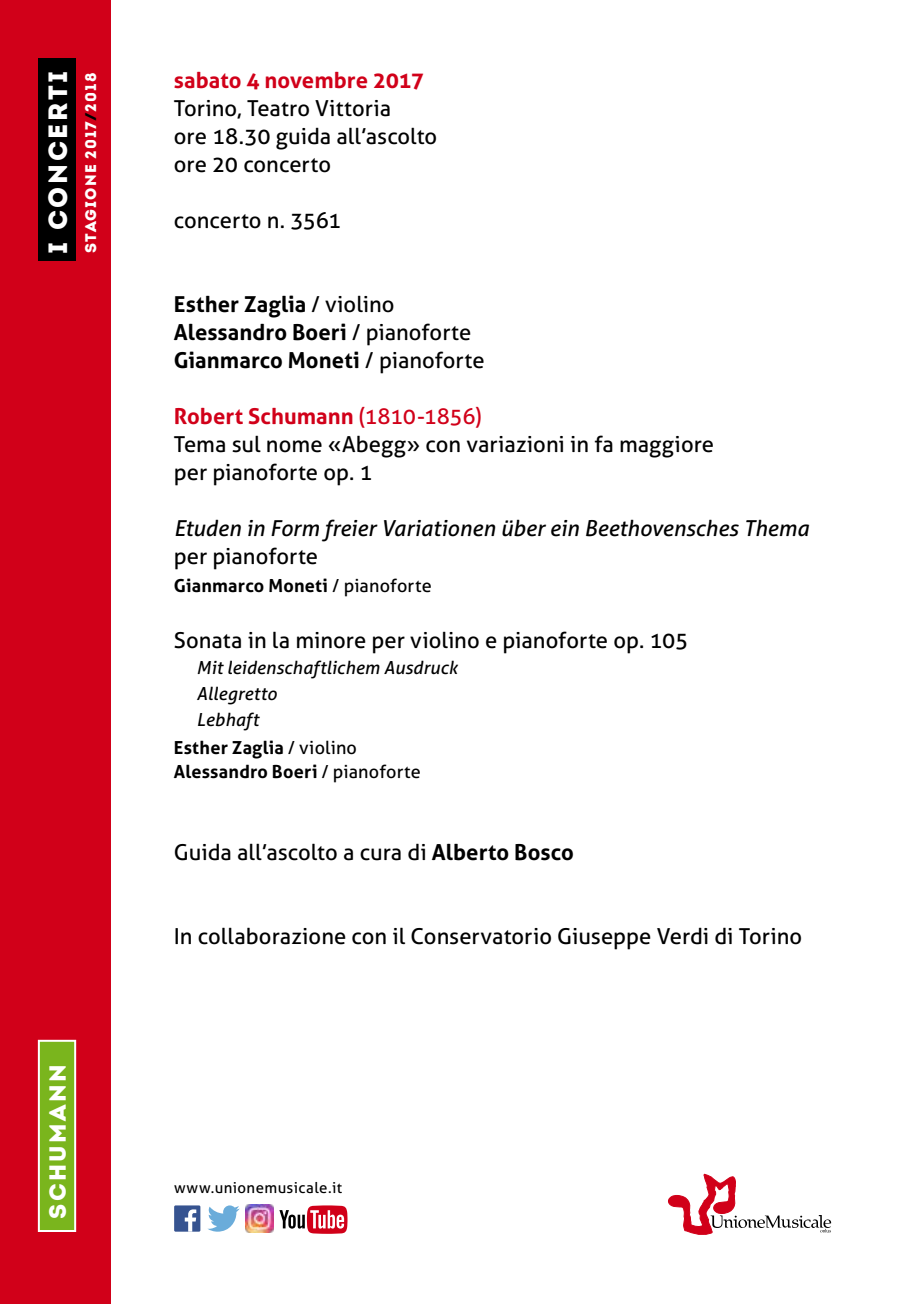
<style>
.page{position:relative;width:908px;height:1304px;background:#fff}
.page>*{position:absolute;margin:0;border:0;box-sizing:border-box;transform-origin:0 0}
.t1{font:900 26.4px "Intro";letter-spacing:.1em;color:#fff}
.t2{font:900 23.2px "Intro";letter-spacing:.105em;color:#fff}
.t3{font:22px/28px "Aller";color:#000}
.t4{font:700 22px/28px "Aller";letter-spacing:.005em;color:#000}
.t5{font:italic 22px "Aller";color:#000}
.t6{font:700 22px "Aller";letter-spacing:.005em;color:#d10019}
.t7{font:700 18px/24px "Aller";letter-spacing:.015em;color:#000}
.t8{font:italic 18px/26px "Aller";letter-spacing:.01em;color:#000}
.t9{font:900 15.4px "Intro";letter-spacing:.075em;color:#fff}
.t10{font:15px "Aller";letter-spacing:.025em;color:#000}
.s1{color:#000}
.s2{font-weight:400}
.s3{font-weight:700;color:#d10019}
.s4{color:#d10019}
.s5{font-weight:700}
</style>
<div class="page">
<svg style="left:668px;top:1174px;width:162px;height:61px"></svg>
<img style="left:246px;top:1205px;width:27px;height:27px">
<svg style="left:207px;top:1205px;width:32px;height:27px"></svg>
<div style="left:174px;top:1205px;width:26px;height:27px;background:#365390"></div>
<svg style="left:185px;top:1209px;width:11px;height:23px"></svg>
<svg style="left:279px;top:1205px;width:68px;height:29px"></svg>
<div style="left:0;top:0;width:110px;height:1304px;background:#d10019"></div>
<div style="left:39px;top:1041px;width:36px;height:190px;background:#7ab51d"></div>
<div style="left:38px;top:1040px;width:38px;height:192px;border:2px solid #fff"></div>
<div style="left:38px;top:58px;width:38px;height:203px;background:#000"></div>
<p class="t1" style="left:41px;top:254px;width:185px;rotate:-90deg">I CONCERTI</p>
<p class="t9" style="left:80px;top:253px;width:182px;rotate:-90deg">STAGIONE 2017<span class="s1">/</span>2018</p>
<p class="t2" style="left:42px;top:1219px;width:156px;rotate:-90deg">SCHUMANN</p>
<p class="t6" style="left:174px;top:67px;width:251px">sabato 4 novembre 2017</p>
<p class="t3" style="left:174px;top:94px;width:265px">Torino, Teatro Vittoria<br>ore 18.30 guida all’ascolto ore 20 concerto</p>
<p class="t3" style="left:174px;top:206px;width:169px">concerto n. 3561</p>
<p class="t4" style="left:174px;top:290px;width:312px">Esther Zaglia <span class="s2">/ violino<br></span>Alessandro Boeri <span class="s2">/ pianoforte<br></span>Gianmarco Moneti <span class="s2">/ pianoforte</span></p>
<p class="t3" style="left:174px;top:402px;width:541px"><span class="s3">Robert Schumann</span> <span class="s4">(1810-1856)<br></span>Tema sul nome «Abegg» con variazioni in fa maggiore per pianoforte op. 1</p>
<p class="t5" style="left:174px;top:515px;width:636px">Etuden in Form freier Variationen über ein Beethovensches Thema</p>
<p class="t3" style="left:174px;top:542px;width:146px">per pianoforte</p>
<p class="t7" style="left:174px;top:574px;width:259px">Gianmarco Moneti <span class="s2">/ pianoforte</span></p>
<p class="t3" style="left:174px;top:626px;width:515px">Sonata in la minore per violino e pianoforte op. 105</p>
<p class="t8" style="left:196px;top:655px;width:262px">Mit leidenschaftlichem Ausdruck<br>Allegretto<br>Lebhaft</p>
<p class="t7" style="left:174px;top:736px;width:248px">Esther Zaglia <span class="s2">/ violino<br></span>Alessandro Boeri <span class="s2">/ pianoforte</span></p>
<p class="t3" style="left:174px;top:838px;width:401px">Guida all’ascolto a cura di <span class="s5">Alberto Bosco</span></p>
<p class="t3" style="left:174px;top:922px;width:629px">In collaborazione con il Conservatorio Giuseppe Verdi di Torino</p>
<p class="t10" style="left:174px;top:1179px;width:169px">www.unionemusicale.it</p>
</div>
